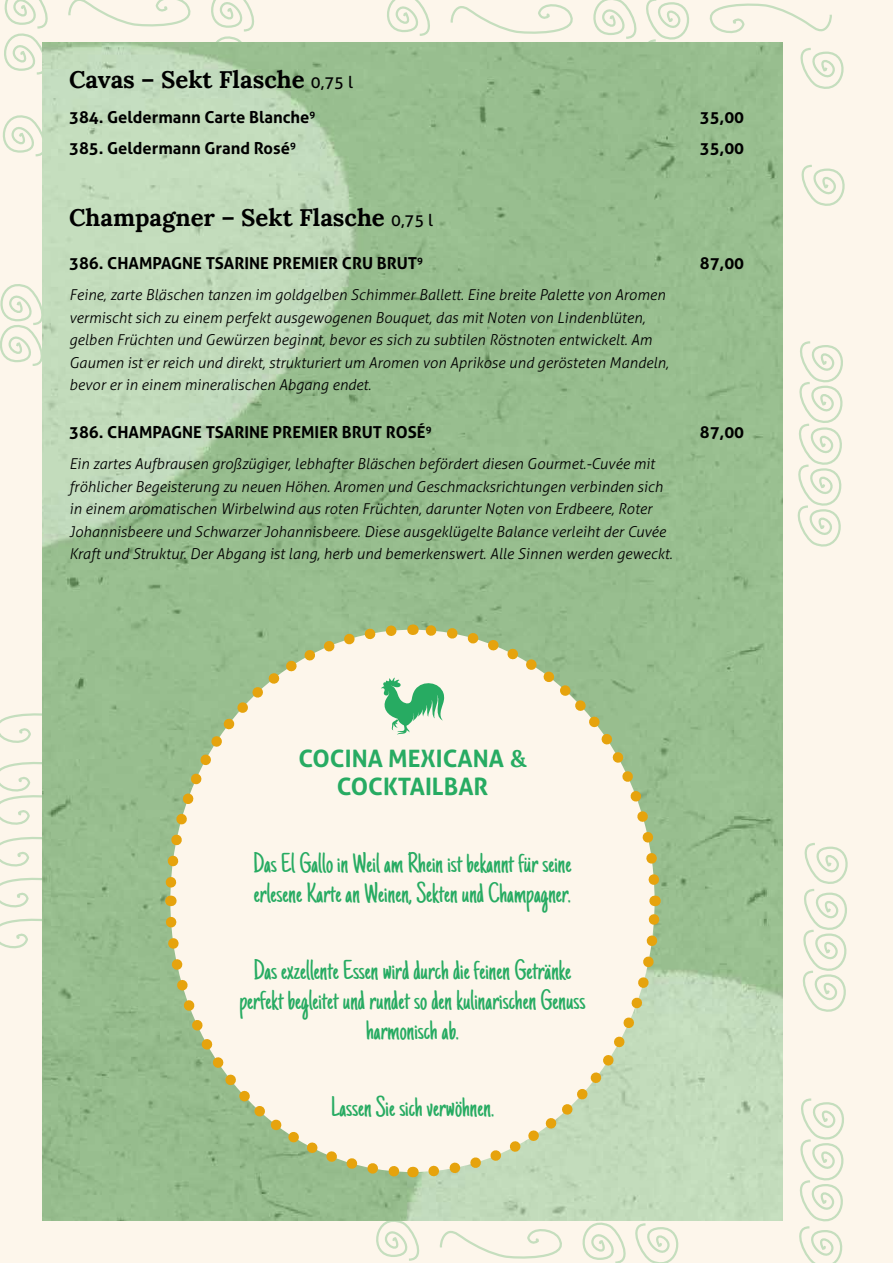
<style>
.page{position:relative;width:893px;height:1263px;background:#fdf6eb}
.page>*{position:absolute;margin:0;border:0;box-sizing:border-box;transform-origin:0 0}
.t1{font:28.5px/30px "Just Another Hand";color:#27ab62}
.t2{font:700 24px "Lora";color:#000}
.t3{font:700 24px/28.5px "Aller";color:#27ab62;text-align:center}
.t4{font:700 16.5px "Aller";color:#000}
.t5{font:italic 300 15px/22.5px "Aller";color:#000}
.s1{font-family:"Aller";font-weight:400;font-size:16.5px}
.s2{font-family:"Lora"}
</style>
<div class="page">
<svg style="left:387px;top:0;width:43px;height:36px"></svg>
<svg style="left:4px;top:0;width:53px;height:76px"></svg>
<svg style="left:67px;top:0;width:196px;height:43px"></svg>
<svg style="left:801px;top:164px;width:44px;height:42px"></svg>
<svg style="left:450px;top:0;width:394px;height:98px"></svg>
<svg style="left:365px;top:1220px;width:63px;height:41px"></svg>
<svg style="left:799px;top:1098px;width:45px;height:165px"></svg>
<svg style="left:2px;top:107px;width:41px;height:50px"></svg>
<svg style="left:802px;top:843px;width:46px;height:169px"></svg>
<svg style="left:0;top:275px;width:43px;height:92px"></svg>
<svg style="left:797px;top:341px;width:46px;height:206px"></svg>
<svg style="left:0;top:916px;width:43px;height:35px"></svg>
<svg style="left:0;top:875px;width:43px;height:35px"></svg>
<svg style="left:0;top:759px;width:43px;height:69px"></svg>
<svg style="left:0;top:834px;width:43px;height:35px"></svg>
<svg style="left:0;top:711px;width:43px;height:35px"></svg>
<img style="left:43px;top:43px;width:739px;height:1177px">
<svg style="left:439px;top:1094px;width:252px;height:169px"></svg>
<div style="left:170px;top:630px;width:485px;height:542px;background:#fdf6eb;border-radius:50%"></div>
<svg style="left:422px;top:1017px;width:243px;height:165px"></svg>
<svg style="left:412px;top:619px;width:253px;height:220px"></svg>
<svg style="left:160px;top:619px;width:243px;height:182px"></svg>
<svg style="left:160px;top:966px;width:253px;height:217px"></svg>
<svg style="left:631px;top:839px;width:64px;height:178px"></svg>
<svg style="left:127px;top:710px;width:66px;height:256px;background:#aac496"></svg>
<svg style="left:381px;top:677px;width:63px;height:58px"></svg>
<h2 class="t2" style="left:69px;top:60px;width:285px">Cavas – Sekt Flasche <span class="s1">0,75 l</span></h2>
<p class="t4" style="left:69px;top:107px;width:248px">384. Geldermann Carte Blanche<sup>9</sup></p>
<p class="t4" style="left:700px;top:107px;width:46px">35,00</p>
<p class="t4" style="left:69px;top:138px;width:228px">385. Geldermann Grand Rosé<sup>9</sup></p>
<p class="t4" style="left:700px;top:138px;width:46px">35,00</p>
<h2 class="t2" style="left:69px;top:197px;width:366px">Champagner – Sekt Flasche <span class="s1">0,75 l</span></h2>
<p class="t4" style="left:69px;top:253px;width:355px">386. CHAMPAGNE TSARINE PREMIER CRU BRUT<sup>9</sup></p>
<p class="t4" style="left:700px;top:253px;width:46px">87,00</p>
<p class="t5" style="left:69px;top:284px;width:601px">Feine, zarte Bläschen tanzen im goldgelben Schimmer Ballett. Eine breite Palette von Aromen vermischt sich zu einem perfekt ausgewogenen Bouquet, das mit Noten von Lindenblüten, gelben Früchten und Gewürzen beginnt, bevor es sich zu subtilen Röstnoten entwickelt. Am Gaumen ist er reich und direkt, strukturiert um Aromen von Aprikose und gerösteten Mandeln, bevor er in einem mineralischen Abgang endet.</p>
<p class="t4" style="left:69px;top:422px;width:364px">386. CHAMPAGNE TSARINE PREMIER BRUT ROSÉ<sup>9</sup></p>
<p class="t4" style="left:700px;top:422px;width:46px">87,00</p>
<p class="t5" style="left:69px;top:453px;width:605px">Ein zartes Aufbrausen großzügiger, lebhafter Bläschen befördert diesen Gourmet.-Cuvée mit fröhlicher Begeisterung zu neuen Höhen. Aromen und Geschmacksrichtungen verbinden sich in einem aromatischen Wirbelwind aus roten Früchten, darunter Noten von Erdbeere, Roter Johannisbeere und Schwarzer Johannisbeere. Diese ausgeklügelte Balance verleiht der Cuvée Kraft und Struktur. Der Abgang ist lang, herb und bemerkenswert. Alle Sinnen werden geweckt.</p>
<h2 class="t3" style="left:298px;top:744px;width:230px">COCINA MEXICANA <span class="s2">&amp;<br></span>COCKTAILBAR</h2>
<h1 class="t1" style="left:253px;top:850px;width:320px">Das El Gallo in Weil am Rhein ist bekannt für seine erlesene Karte an Weinen, Sekten und Champagner.</h1>
<h1 class="t1" style="left:239px;top:956px;width:348px;text-align:center">Das exzellente Essen wird durch die feinen Getränke perfekt begleitet und rundet so den kulinarischen Genuss harmonisch ab.</h1>
<h1 class="t1" style="left:331px;top:1093px;width:165px">Lassen Sie sich verwöhnen.</h1>
</div>
